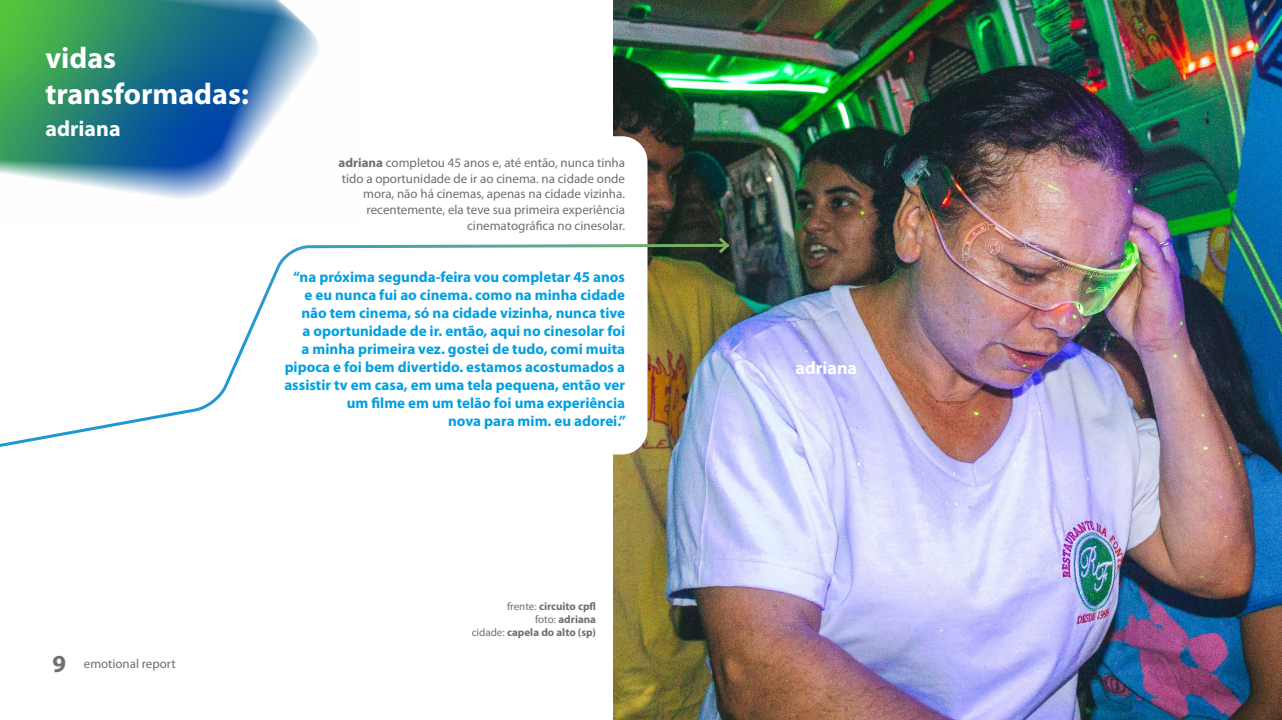
<style>
.page{position:relative;width:1282px;height:720px;background:#fff}
.page>*{position:absolute;margin:0;border:0;box-sizing:border-box;transform-origin:0 0}
.t1{font:700 30px/36px "Myriad Pro";color:#fff}
.t2{font:700 22px "Myriad Pro";color:#fff}
.t3{font:700 18px "Myriad Pro";color:#fff}
.t4{font:700 15px/18px "Myriad Pro";color:#009fe3;text-align:right}
.t5{font:13px/15.6px "Myriad Pro";color:#706f6f;text-align:right}
.t6{font:12.9px "Myriad Pro";color:#706f6f}
.t7{font:700 11px/13.2px "Myriad Pro";color:#706f6f;text-align:right}
.s1{font-weight:700}
.s2{font-weight:700;font-size:24.6px}
.s3{font-weight:400}
</style>
<div class="page">
<img style="left:613px;top:0;width:668px;height:720px">
<div style="left:281px;top:136px;width:366px;height:318px;background:#fff;border-radius:26px"></div>
<img style="left:0;top:0;width:319px;height:199px">
<svg style="left:0;top:242px;width:730px;height:210px"></svg>
<svg style="left:716px;top:235px;width:15px;height:20px"></svg>
<h1 class="t1" style="left:45px;top:39px;width:205px">vidas transformadas:</h1>
<h2 class="t2" style="left:45px;top:114px;width:77px">adriana</h2>
<p class="t5" style="left:338px;top:155px;width:288px"><span class="s1">adriana</span> completou 45 anos e, até então, nunca tinha tido a oportunidade de ir ao cinema. na cidade onde mora, não há cinemas, apenas na cidade vizinha. recentemente, ela teve sua primeira experiência cinematográfica no cinesolar.</p>
<p class="t4" style="left:284px;top:267px;width:343px">“na próxima segunda-feira vou completar 45 anos e eu nunca fui ao cinema. como na minha cidade não tem cinema, só na cidade vizinha, nunca tive<br>a oportunidade de ir. então, aqui no cinesolar foi<br>a minha primeira vez. gostei de tudo, comi muita pipoca e foi bem divertido. estamos acostumados a assistir tv em casa, em uma tela pequena, então ver um filme em um telão foi uma experiência<br>nova para mim. eu adorei.”</p>
<p class="t6" style="left:52px;top:655px;width:125px"><span class="s2">9</span> emotional report</p>
<p class="t7" style="left:471px;top:599px;width:126px"><span class="s3">frente:</span> circuito cpfl<br><span class="s3">foto:</span> adriana<br><span class="s3">cidade:</span> capela do alto (sp)</p>
<p class="t3" style="left:795px;top:356px;width:63px">adriana</p>
</div>
